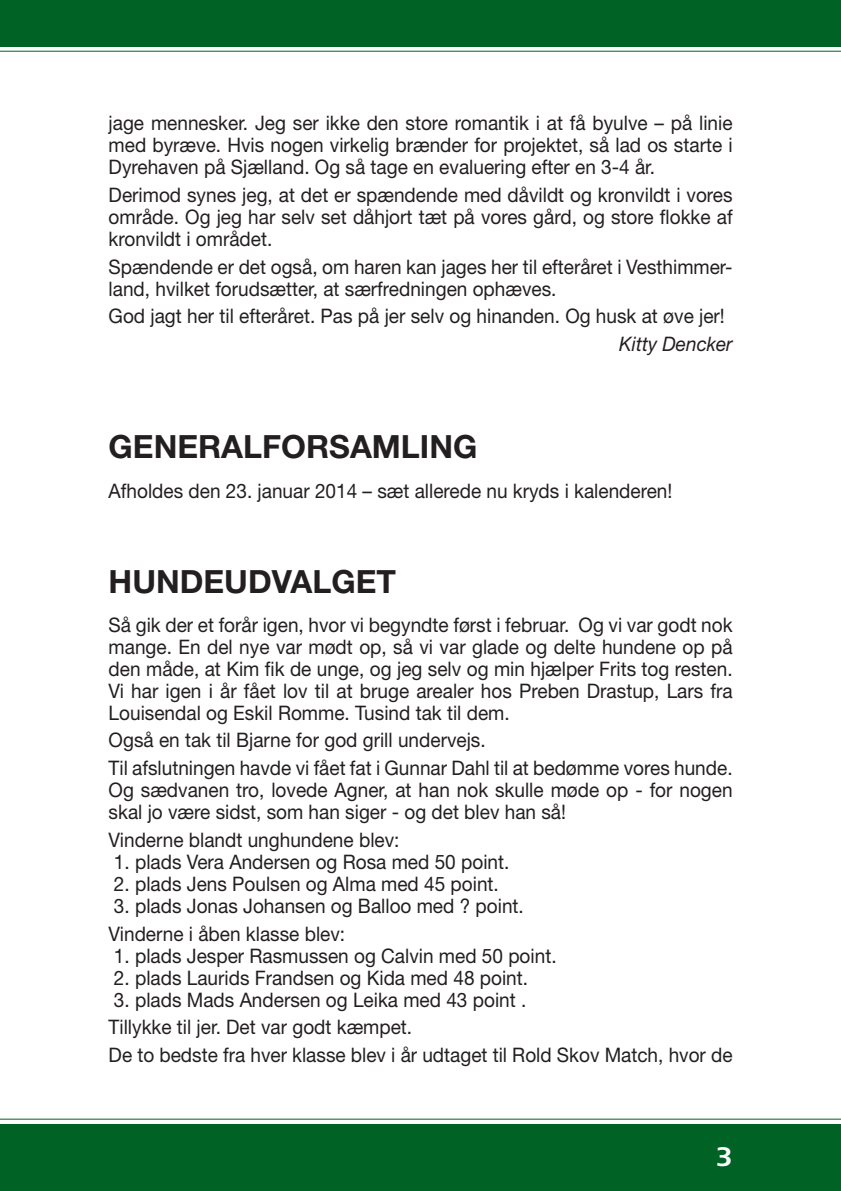
<style>
.page{position:relative;width:841px;height:1191px;background:#fff}
.page>*{position:absolute;margin:0;border:0;box-sizing:border-box;transform-origin:0 0}
.t1{font:700 32px "Helvetica Neue";color:#231f20}
.t2{font:700 28px "Frutiger Next Pro";color:#fff}
.t3{font:20px/22px "Helvetica Neue";color:#231f20;scale:.95 1}
.t4{font:italic 20px "Helvetica Neue";color:#231f20;scale:.95 1}
</style>
<div class="page">
<div style="left:0;top:0;width:840px;height:47px;background:#006225"></div>
<div style="left:0;top:1124px;width:840px;height:66px;background:#006225"></div>
<hr style="left:0;top:1118px;width:840px;height:1px;background:#006225">
<hr style="left:0;top:51px;width:840px;height:1px;background:#006225">
<p class="t3" style="left:109px;top:114px;width:658px;text-align:justify">jage mennesker. Jeg ser ikke den store romantik i at få byulve – på linie med byræve. Hvis nogen virkelig brænder for projektet, så lad os starte i Dyrehaven på Sjælland. Og så tage en evalue ring efter en 3-4 år.</p>
<p class="t3" style="left:109px;top:186px;width:658px;text-align:justify">Derimod synes jeg, at det er spændende med dåvildt og kron vildt i vores område. Og jeg har selv set dåhjort tæt på vores gård, og store flokke af kronvildt i området.</p>
<p class="t3" style="left:109px;top:257px;width:658px">Spændende er det også, om haren kan jages her til efteråret i Vesthimmer&shy;land, hvilket forudsætter, at særfredningen ophæves.</p>
<p class="t3" style="left:109px;top:307px;width:650px">God jagt her til efteråret. Pas på jer selv og hinanden. Og husk at øve jer!</p>
<p class="t4" style="left:619px;top:336px;width:121px">Kitty Dencker</p>
<h1 class="t1" style="left:109px;top:435px;width:370px">GENERALFORSAMLING</h1>
<p class="t3" style="left:109px;top:481px;width:595px">Afholdes den 23. januar 2014 – sæt allerede nu kryds i kalen deren!</p>
<h1 class="t1" style="left:109px;top:569px;width:289px">HUNDEUDVALGET</h1>
<p class="t3" style="left:109px;top:615px;width:658px;text-align:justify">Så gik der et forår igen, hvor vi begyndte først i februar. Og vi var godt nok mange. En del nye var mødt op, så vi var glade og delte hundene op på den måde, at Kim fik de unge, og jeg selv og min hjælper Frits tog resten.<br>Vi har igen i år fået lov til at bruge arealer hos Preben Drastup, Lars fra Louisendal og Eskil Romme. Tusind tak til dem.</p>
<p class="t3" style="left:109px;top:728px;width:658px;line-height:27.6px">Også en tak til Bjarne for god grill undervejs.<br>Til afslutningen havde vi fået fat i Gunnar Dahl til at bedømme vores hunde.</p>
<p class="t3" style="left:109px;top:780px;width:658px">Og sædvanen tro, lovede Agner, at han nok skulle møde op - for nogen skal jo være sidst, som han siger - og det blev han så!</p>
<p class="t3" style="left:109px;top:830px;width:308px">Vinderne blandt unghundene blev:</p>
<p class="t3" style="left:114px;top:852px;width:418px">1. plads Vera Andersen og Rosa med 50 point.</p>
<p class="t3" style="left:114px;top:874px;width:406px">2. plads Jens Poulsen og Alma med 45 point.</p>
<p class="t3" style="left:109px;top:893px;width:438px;line-height:27.6px">3. plads Jonas Johansen og Balloo med ? point.<br>Vinderne i åben klasse blev:</p>
<p class="t3" style="left:114px;top:946px;width:467px">1. plads Jesper Rasmussen og Calvin med 50 point.</p>
<p class="t3" style="left:114px;top:968px;width:437px">2. plads Laurids Frandsen og Kida med 48 point.</p>
<p class="t3" style="left:109px;top:987px;width:658px;line-height:27.6px">3. plads Mads Andersen og Leika med 43 point .<br>Tillykke til jer. Det var godt kæmpet.<br>De to bedste fra hver klasse blev i år udtaget til Rold Skov Match, hvor de</p>
<h2 class="t2" style="left:716px;top:1143px;width:18px">3</h2>
</div>
